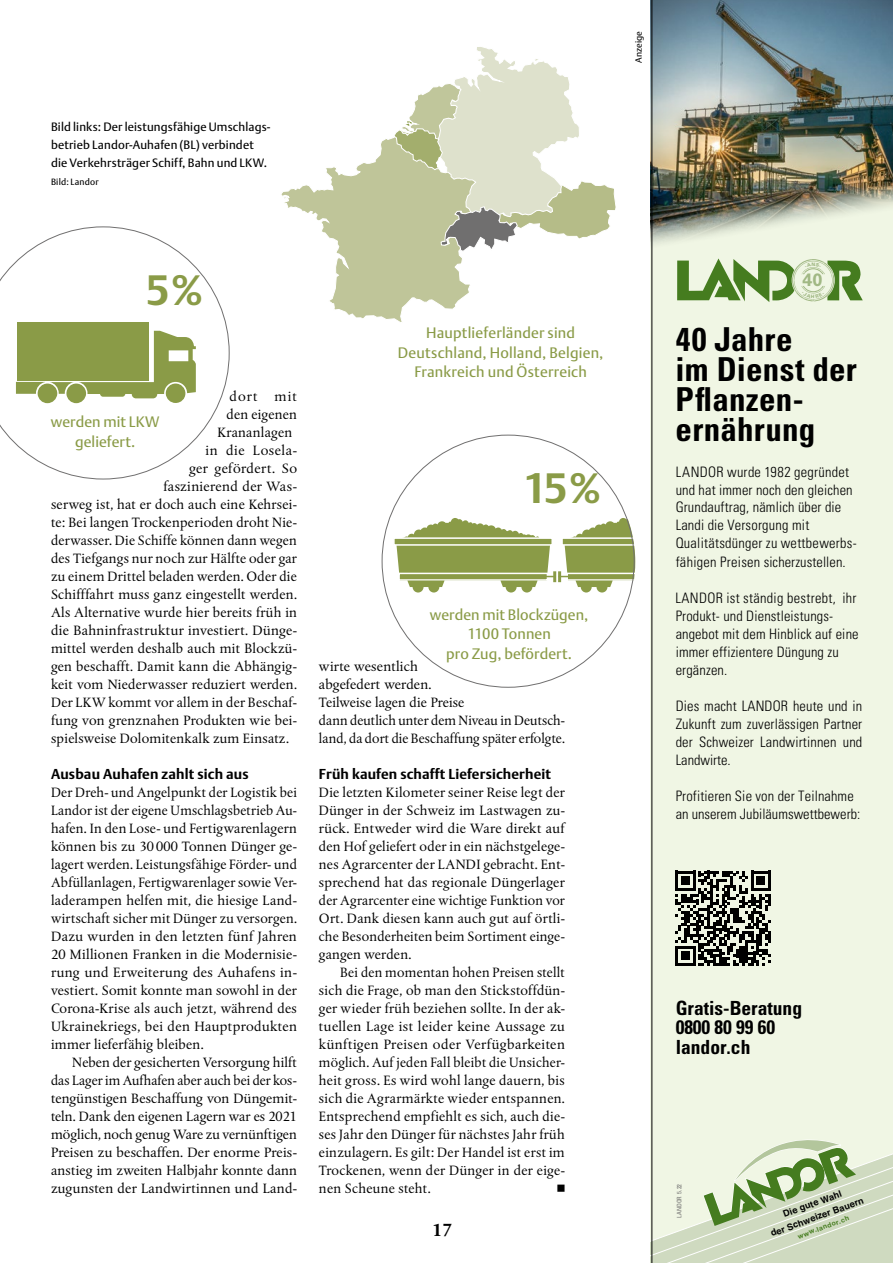
<style>
.page{position:relative;width:893px;height:1263px;background:#fff}
.page>*{position:absolute;margin:0;border:0;box-sizing:border-box;transform-origin:0 0}
.t1{font:700 42px "DTL Argo TOT";color:#8a9b47}
.t2{font:700 condensed 33px/30px "Univers LT Pro";letter-spacing:.005em;color:#000}
.t3{font:700 condensed 19.5px/19.5px "Univers LT Pro";color:#000}
.t4{font:700 18px "DTL Albertina TOT";color:#000}
.t5{font:700 17.85px "Univers LT Pro 65";color:#a1b884}
.t6{font:15px/19.5px "DTL Argo TOT";letter-spacing:.01em;color:#8a9b47;text-align:center}
.t7{font:300 condensed 14.4px/18px "Univers LT Pro";letter-spacing:.01em;color:#000}
.t8{font:14.25px/18px "DTL Albertina TOT";letter-spacing:.015em;color:#000;text-align:justify}
.t9{font:700 14.25px "DTL Argo TOT";letter-spacing:.01em;color:#000}
.t10{font:14.25px "DTL Albertina TOT";letter-spacing:.035em;color:#000}
.t11{font:14.25px "Universal Newswith Comm Pi";color:#000}
.t12{font:12px/18px "DTL Argo TOT";letter-spacing:.01em;color:#000}
.t13{font:700 9.15px/13.6px "Helvetica";color:#000;text-align:center}
.t14{font:9px "DTL Argo TOT";letter-spacing:.02em;color:#000}
.t15{font:9px "DTL Argo TOT";letter-spacing:-.005em;color:#000}
.t16{font:700 6.9px "Helvetica Neue";color:#457c1f}
.t17{font:condensed 6.15px "Univers LT Pro";color:#706f6f}
</style>
<div class="page">
<hr style="left:0;top:275px;width:1px;height:378px;background:#000">
<svg style="left:0;top:226px;width:230px;height:253px"></svg>
<svg style="left:394px;top:538px;width:2px;height:7px"></svg>
<svg style="left:396px;top:504px;width:255px;height:104px"></svg>
<svg style="left:281px;top:47px;width:335px;height:275px"></svg>
<div style="left:17px;top:322px;width:132px;height:58px;background:#8a9b47"></div>
<svg style="left:16px;top:331px;width:180px;height:67px"></svg>
<div style="left:166px;top:384px;width:19px;height:19px;background:#8a9b47;border-radius:50%"></div>
<div style="left:66px;top:384px;width:20px;height:19px;background:#8a9b47;border-radius:10px"></div>
<div style="left:38px;top:384px;width:19px;height:19px;background:#8a9b47;border-radius:10px"></div>
<svg style="left:652px;top:0;width:241px;height:1263px;background:#d2daca"></svg>
<svg style="left:677px;top:258px;width:186px;height:44px;background:#a2be8a"></svg>
<p class="t12" style="left:51px;top:118px;width:221px">Bild links: Der leistungsfähige Umschlags&shy;betrieb Landor-Auhafen (BL) verbindet die Verkehrsträger Schiff, Bahn und LKW.</p>
<p class="t14" style="left:51px;top:176px;width:49px">Bild: Landor</p>
<p class="t15" style="left:633px;top:63px;width:33px;rotate:-90deg">Anzeige</p>
<h1 class="t1" style="left:146px;top:266px;width:58px">5%</h1>
<p class="t8" style="left:230px;top:387px;width:69px">dort mit</p>
<p class="t8" style="left:227px;top:405px;width:72px">den eigenen</p>
<p class="t8" style="left:218px;top:423px;width:76px">Krananlagen</p>
<p class="t10" style="left:206px;top:442px;width:93px">in die Losela-</p>
<p class="t8" style="left:189px;top:459px;width:110px">ger gefördert. So</p>
<p class="t8" style="left:164px;top:477px;width:135px">faszinierend der Was-</p>
<p class="t8" style="left:51px;top:495px;width:248px">serweg ist, hat er doch auch eine Kehrsei-</p>
<p class="t8" style="left:51px;top:513px;width:247px">te: Bei langen Trockenperioden droht Nie-</p>
<p class="t8" style="left:51px;top:531px;width:247px">derwasser. Die Schiffe können dann wegen</p>
<p class="t8" style="left:51px;top:549px;width:247px">des Tiefgangs nur noch zur Hälfte oder gar</p>
<p class="t8" style="left:51px;top:567px;width:247px">zu einem Drittel beladen werden. Oder die</p>
<p class="t8" style="left:51px;top:585px;width:247px">Schifffahrt muss ganz eingestellt werden.</p>
<p class="t8" style="left:51px;top:603px;width:248px">Als Alternative wurde hier bereits früh in</p>
<p class="t8" style="left:51px;top:621px;width:248px">die Bahninfrastruktur investiert. Dünge-</p>
<p class="t8" style="left:51px;top:639px;width:248px">mittel werden deshalb auch mit Blockzü-</p>
<p class="t8" style="left:51px;top:657px;width:247px">gen beschafft. Damit kann die Abhängig-</p>
<p class="t8" style="left:51px;top:675px;width:247px">keit vom Niederwasser reduziert werden.</p>
<p class="t8" style="left:51px;top:693px;width:248px">Der LKW kommt vor allem in der Beschaf-</p>
<p class="t8" style="left:51px;top:711px;width:248px">fung von grenznahen Produkten wie bei-</p>
<p class="t8" style="left:51px;top:729px;width:240px">spielsweise Dolomitenkalk zum Einsatz.</p>
<p class="t9" style="left:51px;top:765px;width:199px">Ausbau Auhafen zahlt sich aus</p>
<p class="t8" style="left:51px;top:783px;width:248px">Der Dreh- und Angelpunkt der Logistik bei Landor ist der eigene Umschlagsbetrieb Au&shy;hafen. In den Lose- und Fertigwarenlagern können bis zu 30 000 Tonnen Dünger ge&shy;lagert werden. Leistungsfähige Förder- und Abfüllanlagen, Fertigwarenlager sowie Ver&shy;laderampen helfen mit, die hiesige Land&shy;wirtschaft sicher mit Dünger zu versorgen.<br>Dazu wurden in den letzten fünf Jahren 20 Millionen Franken in die Modernisie&shy;rung und Erweiterung des Auhafens in&shy;vestiert. Somit konnte man sowohl in der Corona-Krise als auch jetzt, während des Ukrainekriegs, bei den Hauptprodukten immer lieferfähig bleiben.</p>
<p class="t8" style="left:51px;top:1053px;width:248px;text-indent:21px">Neben der gesicherten Versorgung hilft das Lager im Aufhafen aber auch bei der kos&shy;tengünstigen Beschaffung von Düngemit&shy;teln. Dank den eigenen Lagern war es 2021 möglich, noch genug Ware zu vernünftigen Preisen zu beschaffen. Der enorme Preis&shy;anstieg im zweiten Halbjahr konnte dann zugunsten der Landwirtinnen und Land-</p>
<p class="t6" style="left:51px;top:412px;width:110px">werden mit LKW geliefert.</p>
<p class="t6" style="left:398px;top:323px;width:207px">Hauptlieferländer sind<br>Deutschland, Holland, Belgien,<br>Frankreich und Österreich</p>
<h1 class="t1" style="left:524px;top:464px;width:79px">15%</h1>
<p class="t6" style="left:430px;top:605px;width:160px">werden mit Blockzügen,<br>1100 Tonnen<br>pro Zug, befördert.</p>
<p class="t8" style="left:319px;top:657px;width:248px;text-align:left">wirte wesentlich<br>abgefedert werden.<br>Teilweise lagen die Preise<br>dann deutlich unter dem Niveau in Deutsch&shy;land, da dort die Beschaffung später erfolgte.</p>
<p class="t9" style="left:319px;top:765px;width:234px">Früh kaufen schafft Liefersicherheit</p>
<p class="t8" style="left:319px;top:783px;width:248px">Die letzten Kilometer seiner Reise legt der Dünger in der Schweiz im Lastwagen zu&shy;rück. Entweder wird die Ware direkt auf den Hof geliefert oder in ein nächstgelege&shy;nes Agrarcenter der LANDI gebracht. Ent&shy;sprechend hat das regionale Düngerlager der Agrarcenter eine wichtige Funktion vor Ort. Dank diesen kann auch gut auf örtli&shy;che Besonderheiten beim Sortiment einge&shy;gangen werden.</p>
<p class="t8" style="left:319px;top:963px;width:248px;text-indent:21px">Bei den momentan hohen Preisen stellt sich die Frage, ob man den Stickstoffdün&shy;ger wieder früh beziehen sollte. In der ak&shy;tuellen Lage ist leider keine Aussage zu künftigen Preisen oder Verfügbarkeiten möglich. Auf jeden Fall bleibt die Unsicher&shy;heit gross. Es wird wohl lange dauern, bis sich die Agrarmärkte wieder entspannen.<br>Entsprechend empfiehlt es sich, auch die&shy;ses Jahr den Dünger für nächstes Jahr früh einzulagern. Es gilt: Der Handel ist erst im Trockenen, wenn der Dünger in der eige&shy;nen Scheune steht.</p>
<p class="t11" style="left:557px;top:1182px;width:9px">n</p>
<p class="t4" style="left:432px;top:1218px;width:22px">17</p>
<p class="t5" style="left:803px;top:268px;width:21px">40</p>
<h2 class="t2" style="left:676px;top:323px;width:183px">40 Jahre<br>im Dienst der<br>Pflanzen&shy;ernährung</h2>
<p class="t7" style="left:676px;top:462px;width:183px">LANDOR wurde 1982 gegründet und hat immer noch den gleichen<br>Grundauftrag, nämlich über die<br>Landi die Versorgung mit<br>Qualitätsdünger zu wettbewerbs&shy;fähigen Preisen sicherzustellen.</p>
<p class="t7" style="left:676px;top:588px;width:184px">LANDOR ist ständig bestrebt, ihr<br>Produkt- und Dienstleistungs&shy;angebot mit dem Hinblick auf eine immer effizientere Düngung zu ergänzen.</p>
<p class="t7" style="left:676px;top:696px;width:188px;text-align:justify">Dies macht LANDOR heute und in Zukunft zum zuverlässigen Partner der Schweizer Landwirtinnen und Landwirte.</p>
<p class="t7" style="left:676px;top:786px;width:186px">Profitieren Sie von der Teilnahme an unserem Jubiläumswettbewerb:</p>
<h3 class="t3" style="left:676px;top:998px;width:128px">Gratis-Beratung<br>0800 80 99 60 landor.ch</h3>
<p class="t17" style="left:675px;top:1218px;width:36px;rotate:-90deg">LANDOR 5.22</p>
<p class="t13" style="left:764px;top:1214px;width:100px;rotate:-20deg">Die gute Wahl<br>der Schweizer Bauern</p>
<p class="t16" style="left:796px;top:1231px;width:56px;rotate:-20deg">www.landor.ch</p>
</div>
